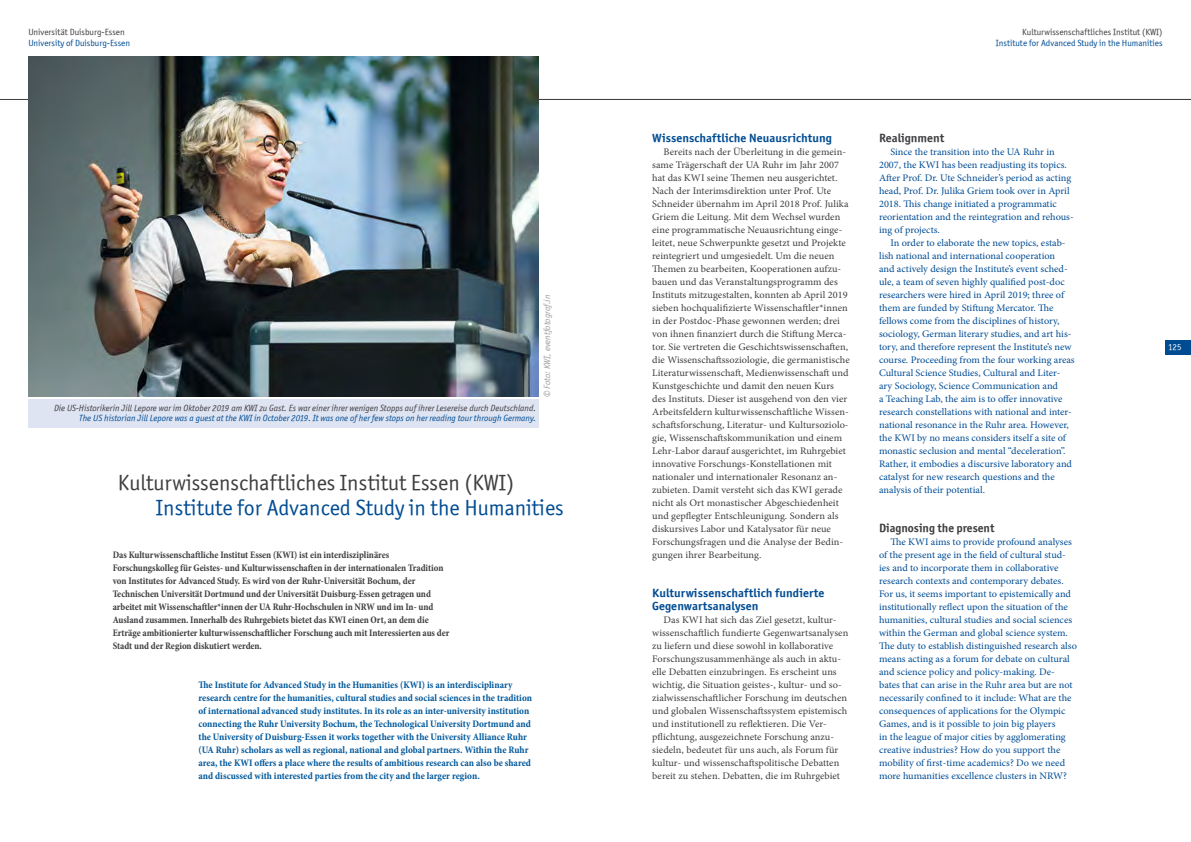
<style>
.page{position:relative;width:1191px;height:842px;background:#fff}
.page>*{position:absolute;margin:0;border:0;box-sizing:border-box;transform-origin:0 0}
.t1{font:22px "Officina Sans ITCTT Book";color:#3e3d40}
.t2{font:22px "Officina Sans ITCTT Book";color:#004c93}
.t3{font:12px/13px "Officina Sans ITCTT Bold";letter-spacing:.005em;color:#004c93}
.t4{font:12px "Officina Sans ITCTT Bold";color:#3e3d40}
.t5{font:10px/13px "Minion Pro";color:#004c93}
.t6{font:10px/13px "Minion Pro";letter-spacing:.005em;color:#3e3d40}
.t7{font:700 condensed 10px/13px "Minion Pro";color:#00589b}
.t8{font:700 condensed 10px/13px "Minion Pro";letter-spacing:-.005em;color:#3e3d40}
.t9{font:italic 9px "Officina Sans ITCTT Book";color:#3e3d40}
.t10{font:italic 9px "Officina Sans ITCTT Book";color:#004c93}
.t11{font:9px "Officina Sans ITCTT Book";color:#004c93}
.t12{font:9px "Officina Sans ITCTT Book";color:#3e3d40}
.t13{font:italic 9px "Officina Sans ITCTT Book";color:#9c9e9f}
.t14{font:9px "Officina Sans ITCTT Book";color:#fff}
</style>
<div class="page">
<div style="left:1164px;top:340px;width:27px;height:14px;background:#004c93"></div>
<hr style="left:541px;top:99px;width:650px;height:1px;background:#3e3d40">
<hr style="left:0;top:99px;width:595px;height:1px;background:#3e3d40">
<div style="left:28px;top:399px;width:511px;height:28px;background:#dfe4f2"></div>
<img style="left:28px;top:57px;width:511px;height:340px">
<p class="t12" style="left:28px;top:27px;width:98px">Universität Duisburg-Essen</p>
<p class="t11" style="left:28px;top:38px;width:103px">University of Duisburg-Essen</p>
<p class="t9" style="left:54px;top:402px;width:483px">Die US-Historikerin Jill Lepore war im Oktober 2019 am KWI zu Gast. Es war einer ihrer wenigen Stopps auf ihrer Lesereise durch Deutschland.</p>
<p class="t10" style="left:79px;top:413px;width:458px">The US historian Jill Lepore was a guest at the KWI in October 2019. It was one of her few stops on her reading tour through Germany.</p>
<p class="t13" style="left:542px;top:397px;width:103px;rotate:-90deg">© Foto: KWI, eventfotograf.in</p>
<h1 class="t1" style="left:118px;top:470px;width:398px">Kulturwissenschaftliches Institut Essen (KWI)</h1>
<h1 class="t2" style="left:156px;top:495px;width:409px">Institute for Advanced Study in the Humanities</h1>
<p class="t8" style="left:113px;top:548px;width:338px">Das Kulturwissenschaftliche Institut Essen (KWI) ist ein interdisziplinäres Forschungskolleg für Geistes- und Kulturwissenschaften in der internationalen Tradition von Institutes for Advanced Study. Es wird von der Ruhr-Universität Bochum, der Technischen Universität Dortmund und der Universität Duisburg-Essen getragen und arbeitet mit Wissenschaftler*innen der UA Ruhr-Hochschulen in NRW und im In- und Ausland zusammen. Innerhalb des Ruhrgebiets bietet das KWI einen Ort, an dem die Erträge ambitionierter kulturwissenschaftlicher Forschung auch mit Interessierten aus der Stadt und der Region diskutiert werden.</p>
<p class="t7" style="left:198px;top:678px;width:335px">The Institute for Advanced Study in the Humanities (KWI) is an interdisciplinary research centre for the humanities, cultural studies and social sciences in the tradition of international advanced study institutes. In its role as an inter-university institution connecting the Ruhr University Bochum, the Technological University Dortmund and the University of Duisburg-Essen it works together with the University Alliance Ruhr (UA Ruhr) scholars as well as regional, national and global partners. Within the Ruhr area, the KWI offers a place where the results of ambitious research can also be shared and discussed with interested parties from the city and the larger region.</p>
<p class="t12" style="left:1022px;top:27px;width:142px">Kulturwissenschaftliches Institut (KWI)</p>
<p class="t11" style="left:995px;top:38px;width:168px">Institute for Advanced Study in the Humanities</p>
<p class="t3" style="left:652px;top:131px;width:181px">Wissenschaftliche Neuausrichtung</p>
<p class="t6" style="left:652px;top:145px;width:199px;text-indent:11px">Bereits nach der Überleitung in die gemein&shy;same Trägerschaft der UA Ruhr im Jahr 2007 hat das KWI seine Themen neu ausgerichtet.<br>Nach der Interimsdirektion unter Prof. Ute Schneider übernahm im April 2018 Prof. Julika Griem die Leitung. Mit dem Wechsel wurden eine programmatische Neuausrichtung einge&shy;leitet, neue Schwerpunkte gesetzt und Projekte reintegriert und umgesiedelt. Um die neuen Themen zu bearbeiten, Kooperationen aufzu&shy;bauen und das Veranstaltungsprogramm des Instituts mitzugestalten, konnten ab April 2019 sieben hochqualifizierte Wissenschaftler*innen in der Postdoc-Phase gewonnen werden; drei von ihnen finanziert durch die Stiftung Merca&shy;tor. Sie vertreten die Geschichtswissenschaften, die Wissenschaftssoziologie, die germanistische Literaturwissenschaft, Medienwissenschaft und Kunstgeschichte und damit den neuen Kurs des Instituts. Dieser ist ausgehend von den vier Arbeitsfeldern kulturwissenschaftliche Wissen&shy;schaftsforschung, Literatur- und Kultursoziolo&shy;gie, Wissenschaftskommunikation und einem Lehr-Labor darauf ausgerichtet, im Ruhrgebiet innovative Forschungs-Konstellationen mit nationaler und internationaler Resonanz an&shy;zubieten. Damit versteht sich das KWI gerade nicht als Ort monastischer Abgeschiedenheit und gepflegter Entschleunigung. Sondern als diskursives Labor und Katalysator für neue Forschungsfragen und die Analyse der Bedin&shy;gungen ihrer Bearbeitung.</p>
<p class="t3" style="left:652px;top:586px;width:174px">Kulturwissenschaftlich fundierte<br>Gegenwartsanalysen</p>
<p class="t6" style="left:652px;top:613px;width:198px;text-indent:11px">Das KWI hat sich das Ziel gesetzt, kultur&shy;wissenschaftlich fundierte Gegenwartsanalysen zu liefern und diese sowohl in kollaborative Forschungszusammenhänge als auch in aktu&shy;elle Debatten einzubringen. Es erscheint uns wichtig, die Situation geistes-, kultur- und so&shy;zialwissenschaftlicher Forschung im deutschen und globalen Wissenschaftssystem epistemisch und institutionell zu reflektieren. Die Ver&shy;pflichtung, ausgezeichnete Forschung anzu&shy;siedeln, bedeutet für uns auch, als Forum für kultur- und wissenschaftspolitische Debatten bereit zu stehen. Debatten, die im Ruhrgebiet</p>
<p class="t4" style="left:879px;top:130px;width:67px">Realignment</p>
<p class="t5" style="left:879px;top:145px;width:196px;text-indent:11px">Since the transition into the UA Ruhr in 2007, the KWI has been readjusting its topics.<br>After Prof. Dr. Ute Schneider’s period as acting head, Prof. Dr. Julika Griem took over in April 2018. This change initiated a programmatic reorientation and the reintegration and rehous&shy;ing of projects.</p>
<p class="t5" style="left:879px;top:236px;width:197px;text-indent:11px">In order to elaborate the new topics, estab&shy;lish national and international cooperation<br>and actively design the Institute’s event sched&shy;ule, a team of seven highly qualified post-doc researchers were hired in April 2019; three of them are funded by Stiftung Mercator. The fellows come from the disciplines of history, sociology, German literary studies, and art his&shy;tory, and therefore represent the Institute’s new course. Proceeding from the four working areas Cultural Science Studies, Cultural and Liter&shy;ary Sociology, Science Communication and<br>a Teaching Lab, the aim is to offer innovative research constellations with national and inter&shy;national resonance in the Ruhr area. However, the KWI by no means considers itself a site of monastic seclusion and mental “deceleration”.<br>Rather, it embodies a discursive laboratory and catalyst for new research questions and the analysis of their potential.</p>
<p class="t4" style="left:879px;top:520px;width:117px">Diagnosing the present</p>
<p class="t5" style="left:879px;top:535px;width:199px;text-indent:11px">The KWI aims to provide profound analyses of the present age in the field of cultural stud&shy;ies and to incorporate them in collaborative research contexts and contemporary debates.<br>For us, it seems important to epistemically and institutionally reflect upon the situation of the humanities, cultural studies and social sciences within the German and global science system.<br>The duty to establish distinguished research also means acting as a forum for debate on cultural and science policy and policy-making. De&shy;bates that can arise in the Ruhr area but are not necessarily confined to it include: What are the consequences of applications for the Olympic Games, and is it possible to join big players<br>in the league of major cities by agglomerating creative industries? How do you support the mobility of first-time academics? Do we need more humanities excellence clusters in NRW?</p>
<p class="t14" style="left:1168px;top:342px;width:15px">125</p>
</div>
